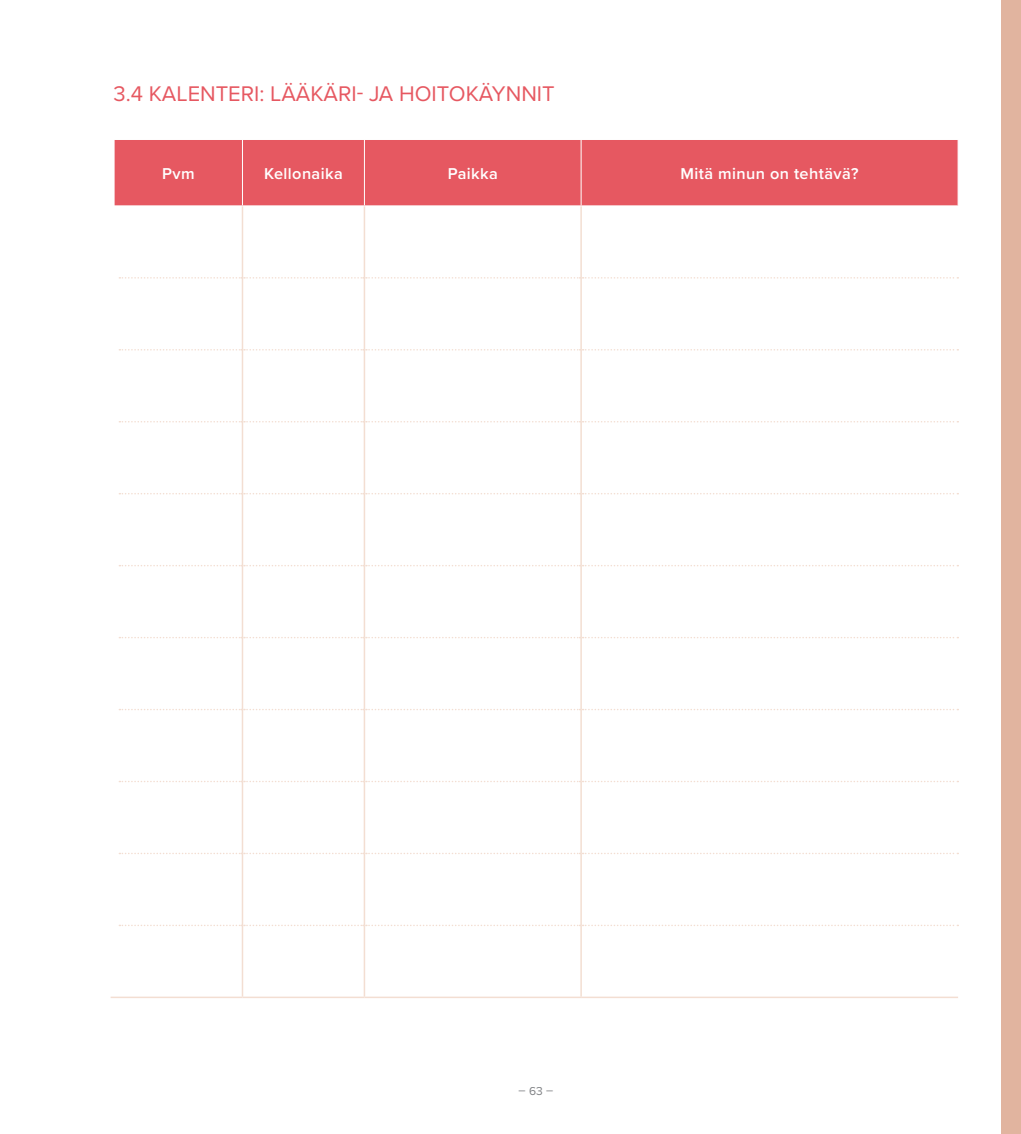
<style>
.page{position:relative;width:1021px;height:1134px;background:#fff}
.page>*{position:absolute;margin:0;border:0;box-sizing:border-box;transform-origin:0 0}
.t1{font:22px "Proxima Nova";color:#e65861}
.t2{font:600 16.2px "Proxima Nova";letter-spacing:.025em;color:#fff}
.t3{font:12px "Proxima Nova";color:#808285}
</style>
<div class="page">
<div style="left:115px;top:140px;width:842px;height:65px;background:#e65861"></div>
<hr style="left:242px;top:140px;width:1px;height:65px;background:#fff">
<hr style="left:364px;top:140px;width:1px;height:65px;background:#fff">
<hr style="left:580px;top:140px;width:1px;height:65px;background:#fff">
<svg style="left:119px;top:277px;width:839px;height:2px"></svg>
<svg style="left:119px;top:349px;width:839px;height:2px"></svg>
<svg style="left:119px;top:421px;width:839px;height:1px"></svg>
<svg style="left:119px;top:493px;width:839px;height:1px"></svg>
<svg style="left:119px;top:565px;width:839px;height:1px"></svg>
<svg style="left:119px;top:637px;width:839px;height:1px"></svg>
<svg style="left:119px;top:709px;width:839px;height:1px"></svg>
<svg style="left:119px;top:781px;width:839px;height:1px"></svg>
<svg style="left:119px;top:853px;width:839px;height:1px"></svg>
<svg style="left:119px;top:925px;width:839px;height:1px"></svg>
<hr style="left:242px;top:206px;width:1px;height:72px;background:#f3ded2">
<hr style="left:364px;top:206px;width:1px;height:72px;background:#f3ded2">
<hr style="left:580px;top:206px;width:2px;height:72px;background:#f3ded2">
<hr style="left:242px;top:278px;width:1px;height:72px;background:#f3ded2">
<hr style="left:364px;top:278px;width:1px;height:72px;background:#f3ded2">
<hr style="left:580px;top:278px;width:2px;height:72px;background:#f3ded2">
<hr style="left:242px;top:350px;width:1px;height:72px;background:#f3ded2">
<hr style="left:364px;top:350px;width:1px;height:72px;background:#f3ded2">
<hr style="left:580px;top:350px;width:2px;height:72px;background:#f3ded2">
<hr style="left:242px;top:422px;width:1px;height:72px;background:#f3ded2">
<hr style="left:364px;top:422px;width:1px;height:72px;background:#f3ded2">
<hr style="left:580px;top:422px;width:2px;height:72px;background:#f3ded2">
<hr style="left:242px;top:494px;width:1px;height:72px;background:#f3ded2">
<hr style="left:364px;top:494px;width:1px;height:72px;background:#f3ded2">
<hr style="left:580px;top:494px;width:2px;height:72px;background:#f3ded2">
<hr style="left:242px;top:566px;width:1px;height:72px;background:#f3ded2">
<hr style="left:364px;top:566px;width:1px;height:72px;background:#f3ded2">
<hr style="left:580px;top:566px;width:2px;height:72px;background:#f3ded2">
<hr style="left:242px;top:638px;width:1px;height:71px;background:#f3ded2">
<hr style="left:364px;top:638px;width:1px;height:71px;background:#f3ded2">
<hr style="left:580px;top:638px;width:2px;height:71px;background:#f3ded2">
<hr style="left:242px;top:709px;width:1px;height:72px;background:#f3ded2">
<hr style="left:364px;top:709px;width:1px;height:72px;background:#f3ded2">
<hr style="left:580px;top:709px;width:2px;height:72px;background:#f3ded2">
<hr style="left:242px;top:781px;width:1px;height:72px;background:#f3ded2">
<hr style="left:364px;top:781px;width:1px;height:72px;background:#f3ded2">
<hr style="left:580px;top:781px;width:2px;height:72px;background:#f3ded2">
<hr style="left:242px;top:853px;width:1px;height:72px;background:#f3ded2">
<hr style="left:364px;top:853px;width:1px;height:72px;background:#f3ded2">
<hr style="left:580px;top:853px;width:2px;height:72px;background:#f3ded2">
<hr style="left:242px;top:925px;width:1px;height:72px;background:#f3ded2">
<hr style="left:364px;top:925px;width:1px;height:72px;background:#f3ded2">
<hr style="left:580px;top:925px;width:2px;height:72px;background:#f3ded2">
<hr style="left:111px;top:997px;width:131px;height:1px;background:#f3ded2">
<hr style="left:242px;top:997px;width:122px;height:1px;background:#f3ded2">
<hr style="left:364px;top:997px;width:217px;height:1px;background:#f3ded2">
<hr style="left:581px;top:997px;width:377px;height:1px;background:#f3ded2">
<div style="left:1001px;top:0;width:19px;height:1134px;background:#e1b49f"></div>
<h1 class="t1" style="left:113px;top:78px;width:443px">3.4 KALENTERI: LÄÄKÄRI- JA HOITOKÄYNNIT</h1>
<p class="t2" style="left:162px;top:162px;width:34px">Pvm</p>
<p class="t2" style="left:264px;top:162px;width:80px">Kellonaika</p>
<p class="t2" style="left:447px;top:162px;width:52px">Paikka</p>
<p class="t2" style="left:680px;top:162px;width:180px">Mitä minun on tehtävä?</p>
<p class="t3" style="left:518px;top:1082px;width:36px">– 63 –</p>
</div>
